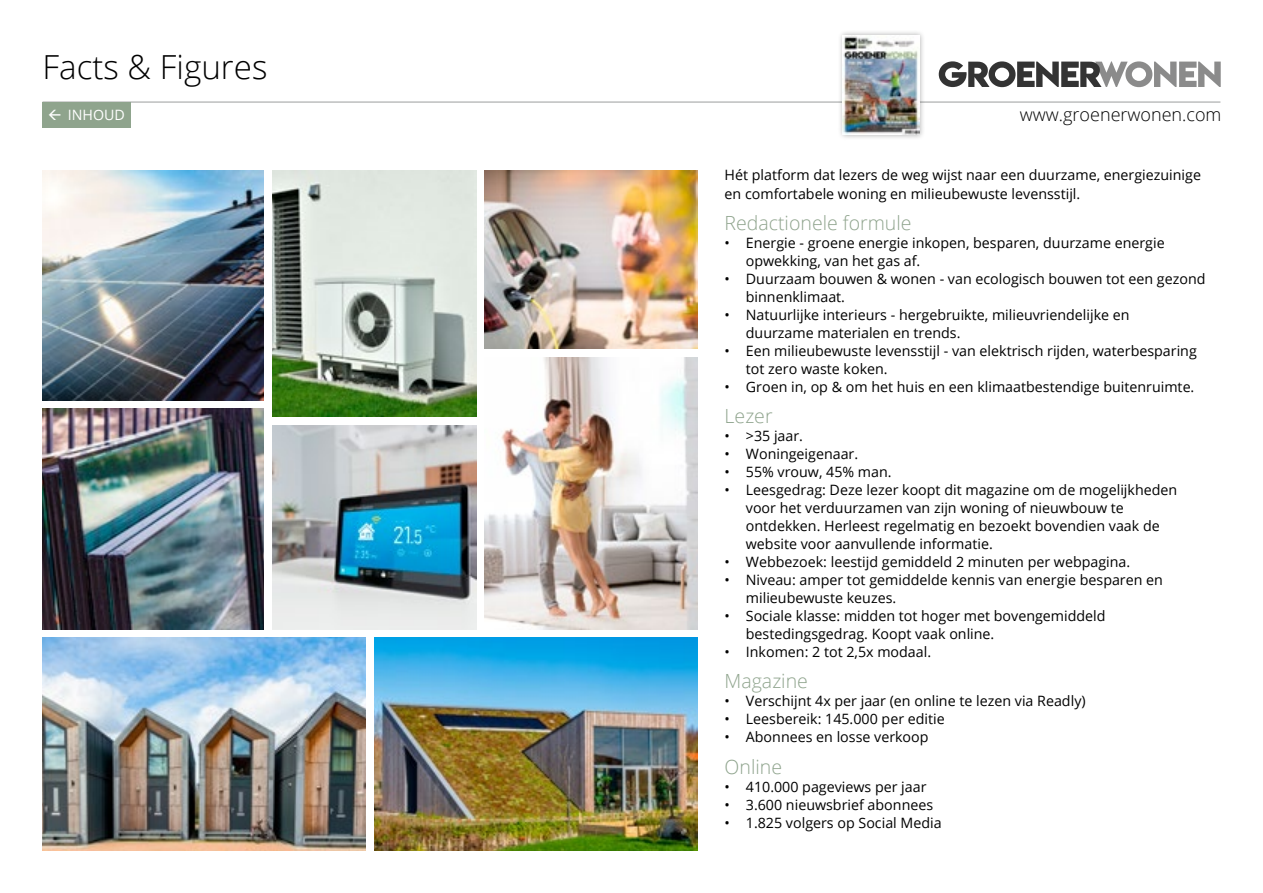
<style>
.page{position:relative;width:1263px;height:893px;background:#fff}
.page>*{position:absolute;margin:0;border:0;box-sizing:border-box;transform-origin:0 0}
.t1{font:300 33.15px "Open Sans";color:#000}
.t2{font:300 19.5px "Open Sans";color:#8fa48d}
.t3{font:300 18px "Open Sans";color:#000}
.t4{font:14.25px/18px "Open Sans";color:#000}
.t5{font:14.25px "Open Sans";color:#fff}
</style>
<div class="page">
<hr style="left:43px;top:102px;width:1177px;height:1px;background:#9c9d9d">
<svg style="left:939px;top:61px;width:282px;height:26px"></svg>
<img style="left:485px;top:358px;width:212px;height:272px">
<img style="left:485px;top:170px;width:212px;height:178px">
<img style="left:43px;top:170px;width:221px;height:230px">
<img style="left:43px;top:409px;width:221px;height:221px">
<img style="left:272px;top:426px;width:204px;height:204px">
<img style="left:272px;top:170px;width:204px;height:247px">
<img style="left:43px;top:638px;width:323px;height:212px">
<img style="left:374px;top:638px;width:323px;height:212px">
<div style="left:837px;top:29px;width:87px;height:111px;background:#000;opacity:.31"></div>
<img style="left:843px;top:35px;width:76px;height:100px">
<div style="left:43px;top:102px;width:88px;height:26px;background:#8fa48d"></div>
<h1 class="t1" style="left:43px;top:45px;width:226px">Facts &amp; Figures</h1>
<p class="t5" style="left:68px;top:105px;width:59px">INHOUD</p>
<p class="t3" style="left:1020px;top:102px;width:203px">www.groenerwonen.com</p>
<p class="t4" style="left:725px;top:165px;width:478px;line-height:19.5px">Hét platform dat lezers de weg wijst naar een duurzame, energiezuinige en comfortabele woning en milieubewuste levensstijl.</p>
<h2 class="t2" style="left:725px;top:210px;width:188px">Redactionele formule</h2>
<p class="t4" style="left:746px;top:234px;width:420px;text-indent:-21px">• Energie - groene energie inkopen, besparen, duurzame energie opwekking, van het gas af.</p>
<p class="t4" style="left:746px;top:270px;width:461px;text-indent:-21px">• Duurzaam bouwen &amp; wonen - van ecologisch bouwen tot een gezond binnenklimaat.</p>
<p class="t4" style="left:746px;top:306px;width:385px;text-indent:-21px">• Natuurlijke interieurs - hergebruikte, milieuvriendelijke en duurzame materialen en trends.</p>
<p class="t4" style="left:746px;top:342px;width:452px;text-indent:-21px">• Een milieubewuste levensstijl - van elektrisch rijden, waterbesparing tot zero waste koken.</p>
<p class="t4" style="left:725px;top:378px;width:471px">• Groen in, op &amp; om het huis en een klimaatbestendige buitenruimte.</p>
<h2 class="t2" style="left:725px;top:403px;width:49px">Lezer</h2>
<p class="t4" style="left:725px;top:427px;width:80px">• &gt;35 jaar.</p>
<p class="t4" style="left:725px;top:445px;width:135px">• Woningeigenaar.</p>
<p class="t4" style="left:725px;top:463px;width:169px">• 55% vrouw, 45% man.</p>
<p class="t4" style="left:746px;top:481px;width:433px;text-indent:-21px">• Leesgedrag: Deze lezer koopt dit magazine om de mogelijkheden voor het verduurzamen van zijn woning of nieuwbouw te ontdekken. Herleest regelmatig en bezoekt bovendien vaak de website voor aanvullende informatie.</p>
<p class="t4" style="left:725px;top:553px;width:407px">• Webbezoek: leestijd gemiddeld 2 minuten per webpagina.</p>
<p class="t4" style="left:746px;top:571px;width:419px;text-indent:-21px">• Niveau: amper tot gemiddelde kennis van energie besparen en milieubewuste keuzes.</p>
<p class="t4" style="left:746px;top:607px;width:361px;text-indent:-21px">• Sociale klasse: midden tot hoger met bovengemiddeld bestedingsgedrag. Koopt vaak online.</p>
<p class="t4" style="left:725px;top:643px;width:208px">• Inkomen: 2 tot 2,5x modaal.</p>
<h2 class="t2" style="left:725px;top:668px;width:85px">Magazine</h2>
<p class="t4" style="left:725px;top:692px;width:363px">• Verschijnt 4x per jaar (en online te lezen via Readly)</p>
<p class="t4" style="left:725px;top:710px;width:222px">• Leesbereik: 145.000 per editie</p>
<p class="t4" style="left:725px;top:728px;width:205px">• Abonnees en losse verkoop</p>
<h2 class="t2" style="left:725px;top:753px;width:59px">Online</h2>
<p class="t4" style="left:725px;top:777px;width:203px">• 410.000 pageviews per jaar</p>
<p class="t4" style="left:725px;top:795px;width:210px">• 3.600 nieuwsbrief abonnees</p>
<p class="t4" style="left:725px;top:813px;width:219px">• 1.825 volgers op Social Media</p>
</div>
